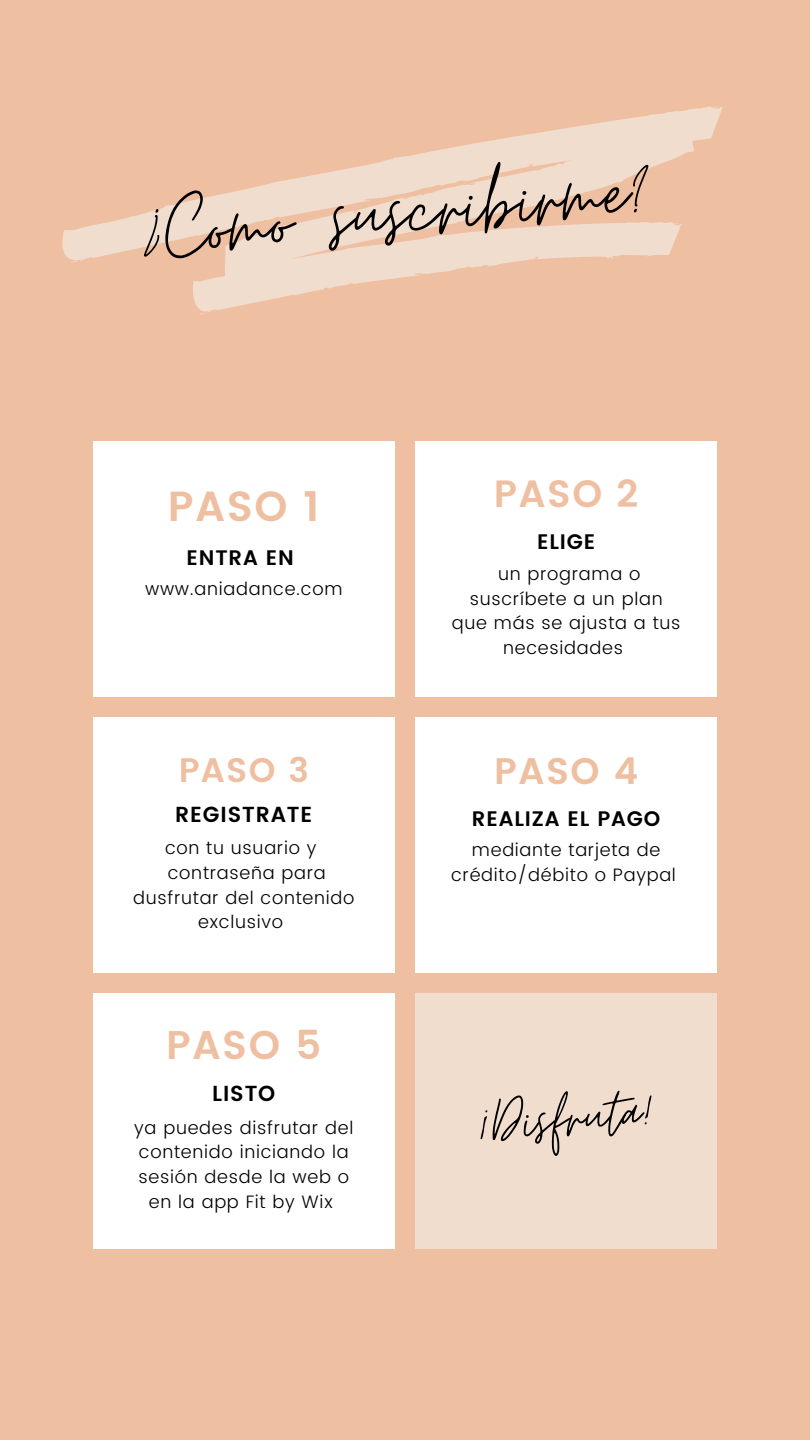
<style>
.page{position:relative;width:810px;height:1440px;background:#efbfa1}
.page>*{position:absolute;margin:0;border:0;box-sizing:border-box;transform-origin:0 0}
.t1{font:103px "Moon Time";color:#000}
.t2{font:71.9px "Moon Time";color:#000}
.t3{font:600 42px "Poppins";color:#efbfa1}
.t4{font:600 40px "Poppins";color:#efbfa1}
.t5{font:600 38px "Poppins";color:#efbfa1}
.t6{font:600 37px "Poppins";color:#efbfa1}
.t7{font:600 34px "Poppins";color:#efbfa1}
.t8{font:600 21.8px "Poppins";letter-spacing:.04em;color:#000}
.t9{font:600 21px "Poppins";letter-spacing:.04em;color:#000}
.t10{font:300 18px/24.8px "Poppins";letter-spacing:.04em;color:#000;text-align:center}
</style>
<div class="page">
<svg style="left:62px;top:106px;width:662px;height:209px"></svg>
<div style="left:93px;top:442px;width:301px;height:255px;background:#fff"></div>
<div style="left:415px;top:442px;width:302px;height:255px;background:#fff"></div>
<div style="left:93px;top:717px;width:301px;height:256px;background:#fff"></div>
<div style="left:415px;top:717px;width:302px;height:256px;background:#fff"></div>
<div style="left:93px;top:993px;width:301px;height:256px;background:#fff"></div>
<div style="left:415px;top:993px;width:302px;height:256px;background:#f1ddce"></div>
<h1 class="t1" style="left:133px;top:172px;width:520px;rotate:-5deg">¿Como suscribirme?</h1>
<h3 class="t3" style="left:168px;top:482px;width:153px">PASO 1</h3>
<p class="t9" style="left:187px;top:545px;width:109px">ENTRA EN</p>
<p class="t10" style="left:145px;top:576px;width:199px">www.aniadance.com</p>
<h3 class="t7" style="left:179px;top:750px;width:132px">PASO 3</h3>
<p class="t8" style="left:175px;top:802px;width:139px">REGISTRATE</p>
<p class="t10" style="left:133px;top:835px;width:223px">con tu usuario y contraseña para dusfrutar del contenido exclusivo</p>
<h3 class="t4" style="left:166px;top:1022px;width:156px">PASO 5</h3>
<p class="t8" style="left:212px;top:1081px;width:65px">LISTO</p>
<p class="t10" style="left:134px;top:1115px;width:221px">ya puedes disfrutar del contenido iniciando la sesión desde la web o en la app Fit by Wix</p>
<h3 class="t5" style="left:494px;top:472px;width:146px">PASO 2</h3>
<p class="t9" style="left:537px;top:530px;width:60px">ELIGE</p>
<p class="t10" style="left:452px;top:561px;width:230px">un programa o suscríbete a un plan que más se ajusta a tus necesidades</p>
<h3 class="t6" style="left:494px;top:750px;width:145px">PASO 4</h3>
<p class="t9" style="left:472px;top:806px;width:190px">REALIZA EL PAGO</p>
<p class="t10" style="left:451px;top:838px;width:226px">mediante tarjeta de crédito/débito o Paypal</p>
<h2 class="t2" style="left:473px;top:1082px;width:181px;rotate:-5deg">¡Disfruta!</h2>
</div>
